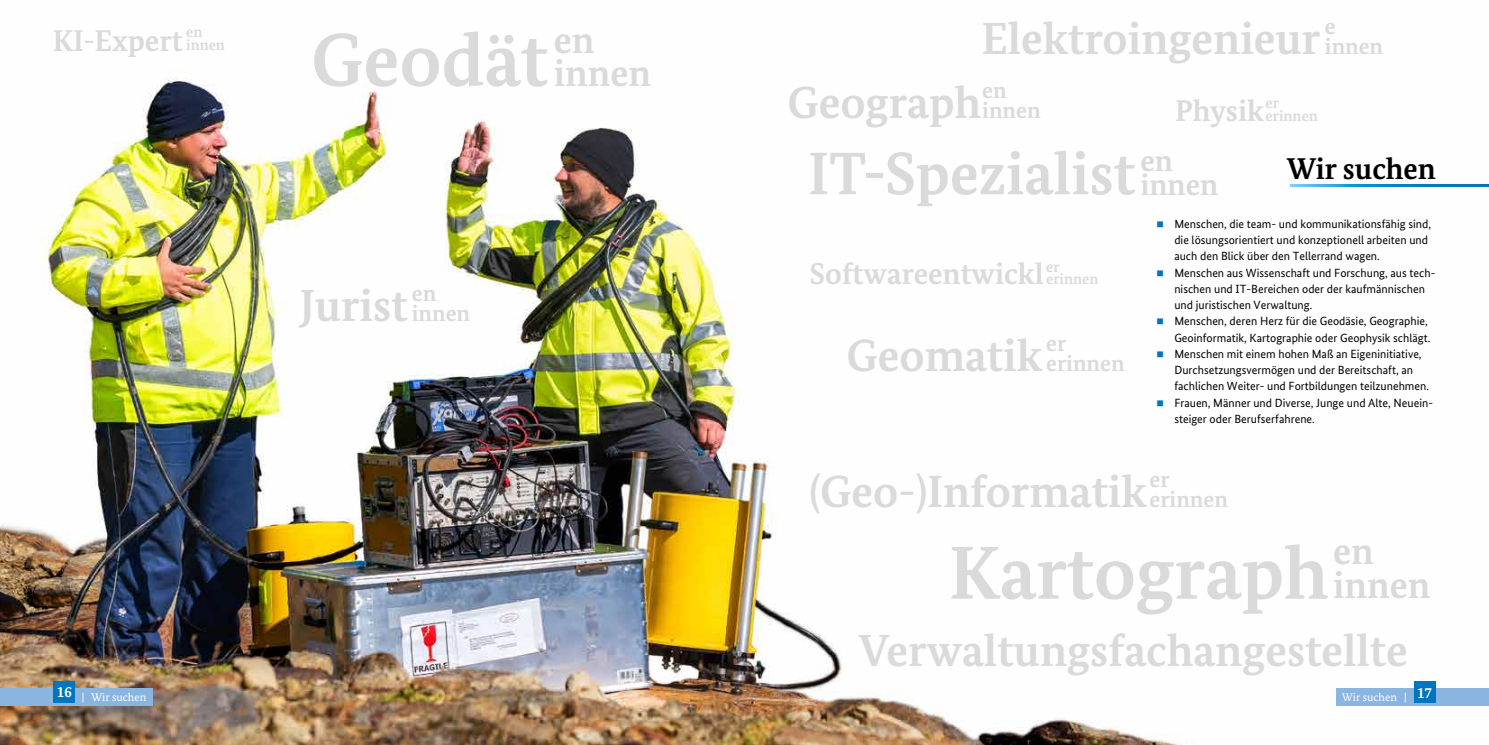
<style>
.page{position:relative;width:1489px;height:745px;background:#fff}
.page>*{position:absolute;margin:0;border:0;box-sizing:border-box;transform-origin:0 0}
.t1{font:700 75px "Bundes Serif";color:#dadada}
.t2{font:700 60px "Bundes Serif";color:#dadada}
.t3{font:700 45px "Bundes Serif";color:#dadada}
.t4{font:700 37.5px "Bundes Serif";color:#dadada}
.t5{font:700 30px "Bundes Serif";color:#dadada}
.H1_Headline_deutsch{font:700 30px "Bundes Serif";color:#000}
.t6{font:700 22.5px "Bundes Serif";color:#dadada}
.t7{font:700 15px "Bundes Serif";color:#dadada}
.t8{font:700 15px "Bundes Serif";color:#fff}
.t9{font:11.88px/16.2px "Bundes Sans";color:#000}
.t10{font:11.25px "Bundes Serif";color:#fff}
</style>
<div class="page">
<img style="left:0;top:71px;width:1488px;height:673px">
<svg style="left:1290px;top:184px;width:198px;height:2px"></svg>
<div style="left:1335px;top:687px;width:153px;height:18px;background:#8ab5e1"></div>
<div style="left:0;top:687px;width:152px;height:18px;background:#8ab5e1"></div>
<div style="left:54px;top:680px;width:21px;height:22px;background:#0075bf"></div>
<div style="left:1413px;top:680px;width:22px;height:22px;background:#0075bf"></div>
<svg style="left:1157px;top:221px;width:6px;height:6px"></svg>
<svg style="left:1157px;top:270px;width:6px;height:6px"></svg>
<svg style="left:1157px;top:318px;width:6px;height:6px"></svg>
<svg style="left:1157px;top:351px;width:6px;height:6px"></svg>
<svg style="left:1157px;top:400px;width:6px;height:6px"></svg>
<p class="t5" style="left:53px;top:22px;width:131px">KI-Expert</p>
<p class="t7" style="left:186px;top:22px;width:18px">en</p>
<p class="t7" style="left:186px;top:36px;width:40px">innen</p>
<p class="t1" style="left:311px;top:14px;width:238px">Geodät</p>
<p class="t4" style="left:554px;top:17px;width:42px">en</p>
<p class="t4" style="left:554px;top:50px;width:99px">innen</p>
<p class="t3" style="left:300px;top:278px;width:109px">Jurist</p>
<p class="t6" style="left:412px;top:280px;width:26px">en</p>
<p class="t6" style="left:412px;top:299px;width:60px">innen</p>
<p class="t3" style="left:981px;top:11px;width:340px">Elektroingenieur</p>
<p class="t6" style="left:1324px;top:12px;width:12px">e</p>
<p class="t6" style="left:1324px;top:32px;width:60px">innen</p>
<p class="t3" style="left:787px;top:75px;width:195px">Geograph</p>
<p class="t6" style="left:982px;top:77px;width:26px">en</p>
<p class="t6" style="left:982px;top:97px;width:60px">innen</p>
<p class="t5" style="left:1174px;top:92px;width:91px">Physik</p>
<p class="t7" style="left:1265px;top:94px;width:15px">er</p>
<p class="t7" style="left:1265px;top:107px;width:54px">erinnen</p>
<p class="t2" style="left:807px;top:137px;width:329px">IT-Spezialist</p>
<p class="t5" style="left:1140px;top:142px;width:34px">en</p>
<p class="t5" style="left:1140px;top:166px;width:79px">innen</p>
<h1 class="H1_Headline_deutsch" style="left:1286px;top:150px;width:150px">Wir suchen</h1>
<p class="t5" style="left:809px;top:255px;width:236px">Softwareentwickl</p>
<p class="t7" style="left:1046px;top:257px;width:15px">er</p>
<p class="t7" style="left:1046px;top:269px;width:54px">erinnen</p>
<p class="t3" style="left:846px;top:328px;width:197px">Geomatik</p>
<p class="t6" style="left:1046px;top:329px;width:22px">er</p>
<p class="t6" style="left:1046px;top:349px;width:80px">erinnen</p>
<p class="t9" style="left:1174px;top:215px;width:258px">Menschen, die team- und kommunikationsfähig sind, die lösungsorientiert und konzeptionell arbeiten und auch den Blick über den Tellerrand wagen.</p>
<p class="t9" style="left:1174px;top:264px;width:262px">Menschen aus Wissenschaft und Forschung, aus tech&shy;nischen und IT-Bereichen oder der kaufmännischen und juristischen Verwaltung.</p>
<p class="t9" style="left:1174px;top:313px;width:257px">Menschen, deren Herz für die Geodäsie, Geographie,<br>Geoinformatik, Kartographie oder Geophysik schlägt.</p>
<p class="t9" style="left:1174px;top:345px;width:256px">Menschen mit einem hohen Maß an Eigeninitiative,<br>Durchsetzungsvermögen und der Bereitschaft, an fachlichen Weiter- und Fortbildungen teilzunehmen.</p>
<p class="t9" style="left:1174px;top:394px;width:260px">Frauen, Männer und Diverse, Junge und Alte, Neuein&shy;steiger oder Berufserfahrene.</p>
<p class="t3" style="left:809px;top:463px;width:339px">(Geo-)Informatik</p>
<p class="t6" style="left:1149px;top:465px;width:22px">er</p>
<p class="t6" style="left:1149px;top:485px;width:80px">erinnen</p>
<p class="t1" style="left:948px;top:527px;width:381px">Kartograph</p>
<p class="t4" style="left:1332px;top:528px;width:42px">en</p>
<p class="t4" style="left:1332px;top:562px;width:99px">innen</p>
<p class="t3" style="left:859px;top:622px;width:550px">Verwaltungsfachangestellte</p>
<p class="t8" style="left:57px;top:682px;width:16px">16</p>
<p class="t8" style="left:1416px;top:682px;width:16px">17</p>
<p class="t10" style="left:82px;top:690px;width:66px">| Wir suchen</p>
<p class="t10" style="left:1341px;top:689px;width:66px">Wir suchen |</p>
</div>
